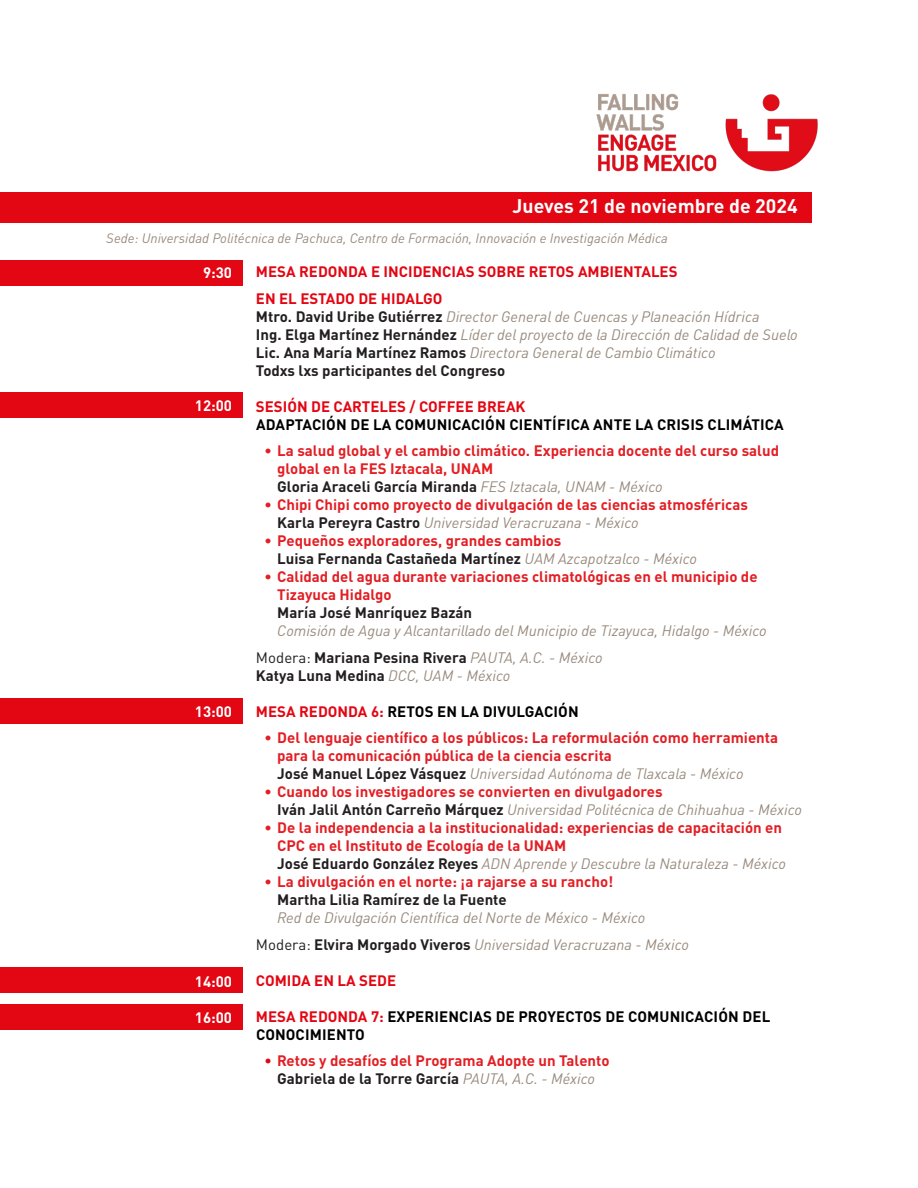
<style>
.page{position:relative;width:918px;height:1188px;background:#fff}
.page>*{position:absolute;margin:0;border:0;box-sizing:border-box;transform-origin:0 0}
.t1{font:700 19.5px "DINOT";color:#fff}
.t2{font:700 15px/18px "DINOT";color:#e31e24}
.t3{font:italic 15px/18px "DINOT";color:#988a7d}
.t4{font:700 15px/18px "DINOT";letter-spacing:.01em;color:#000}
.t5{font:700 15px "DINOT";color:#231f20}
.t6{font:700 15px "DINOT";color:#e30613}
.t7{font:700 15px "DINOT";color:#fff}
.Paragraph_Style_1{font:italic 13.5px "DINOT";color:#988a7d}
.s1{font-weight:700;font-style:normal;color:#e30613}
.s2{font-weight:700;font-style:normal;color:#231f20}
.s3{color:#e30613}
.s4{color:#231f20}
.s5{font-weight:400;font-style:italic;color:#988a7d}
.s6{font-weight:400}
.s7{font-weight:700;font-style:normal;color:#e31e24}
.s8{font-style:normal;color:#231f20}
</style>
<div class="page">
<div style="left:0;top:393px;width:242px;height:25px;background:#e30613"></div>
<div style="left:0;top:260px;width:242px;height:26px;background:#e30613"></div>
<div style="left:0;top:698px;width:242px;height:26px;background:#e30613"></div>
<div style="left:0;top:968px;width:242px;height:25px;background:#e30613"></div>
<div style="left:0;top:1004px;width:242px;height:26px;background:#e30613"></div>
<img style="left:596px;top:93px;width:222px;height:79px">
<div style="left:0;top:193px;width:812px;height:30px;background:#e30613"></div>
<p class="t1" style="left:513px;top:194px;width:287px">Jueves 21 de noviembre de 2024</p>
<p class="Paragraph_Style_1" style="left:106px;top:230px;width:563px">Sede: Universidad Politécnica de Pachuca, Centro de Formación, Innovación e Investigación Médica</p>
<p class="t7" style="left:203px;top:263px;width:31px">9:30</p>
<p class="t7" style="left:195px;top:396px;width:39px">12:00</p>
<p class="t7" style="left:195px;top:702px;width:39px">13:00</p>
<p class="t7" style="left:195px;top:972px;width:39px">14:00</p>
<p class="t7" style="left:195px;top:1008px;width:39px">16:00</p>
<p class="t6" style="left:256px;top:262px;width:423px">MESA REDONDA E INCIDENCIAS SOBRE RETOS AMBIENTALES</p>
<p class="t3" style="left:256px;top:289px;width:543px"><span class="s1">EN EL ESTADO DE HIDALGO<br></span><span class="s2">Mtro. David Uribe Gutiérrez</span> Director General de Cuencas y Planeación Hídrica<br><span class="s2">Ing. Elga Martínez Hernández</span> Líder del proyecto de la Dirección de Calidad de Suelo</p>
<p class="t3" style="left:256px;top:343px;width:461px"><span class="s2">Lic. Ana María Martínez Ramos</span> Directora General de Cambio Climático</p>
<p class="t5" style="left:256px;top:360px;width:251px">Todxs lxs participantes del Congreso</p>
<p class="t4" style="left:256px;top:397px;width:529px"><span class="s3">SESIÓN DE CARTELES / COFFEE BREAK<br></span>ADAPTACIÓN DE LA COMUNICACIÓN CIENTÍFICA ANTE LA CRISIS CLIMÁTICA</p>
<p class="t2" style="left:277px;top:441px;width:503px;text-indent:-13px">• La salud global y el cambio climático. Experiencia docente del curso salud global en la FES Iztacala, UNAM<br><span class="s4">Gloria Araceli García Miranda</span> <span class="s5">FES Iztacala, UNAM - México</span></p>
<p class="t2" style="left:277px;top:495px;width:472px;text-indent:-13px">• Chipi Chipi como proyecto de divulgación de las ciencias atmosféricas<br><span class="s4">Karla Pereyra Castro</span> <span class="s5">Universidad Veracruzana - México</span></p>
<p class="t2" style="left:277px;top:531px;width:421px;text-indent:-13px">• Pequeños exploradores, grandes cambios<br><span class="s4">Luisa Fernanda Castañeda Martínez</span> <span class="s5">UAM Azcapotzalco - México</span></p>
<p class="t2" style="left:277px;top:567px;width:491px;text-indent:-13px">• Calidad del agua durante variaciones climatológicas en el municipio de Tizayuca Hidalgo<br><span class="s4">María José Manríquez Bazán<br></span><span class="s5">Comisión de Agua y Alcantarillado del Municipio de Tizayuca, Hidalgo - México</span></p>
<p class="t5" style="left:256px;top:647px;width:348px"><span class="s6">Modera:</span> Mariana Pesina Rivera <span class="s5">PAUTA, A.C. - México</span></p>
<p class="t5" style="left:256px;top:665px;width:256px">Katya Luna Medina <span class="s5">DCC, UAM - México</span></p>
<p class="t4" style="left:256px;top:702px;width:324px"><span class="s3">MESA REDONDA 6:</span> RETOS EN LA DIVULGACIÓN</p>
<p class="t2" style="left:277px;top:728px;width:502px;text-indent:-13px">• Del lenguaje científico a los públicos: La reformulación como herramienta para la comunicación pública de la ciencia escrita<br><span class="s4">José Manuel López Vásquez</span> <span class="s5">Universidad Autónoma de Tlaxcala - México</span></p>
<p class="t2" style="left:277px;top:782px;width:526px;text-indent:-13px">• Cuando los investigadores se convierten en divulgadores<br><span class="s4">Iván Jalil Antón Carreño Márquez</span> <span class="s5">Universidad Politécnica de Chihuahua - México</span></p>
<p class="t2" style="left:277px;top:818px;width:510px;text-indent:-13px">• De la independencia a la institucionalidad: experiencias de capacitación en<br>CPC en el Instituto de Ecología de la UNAM<br><span class="s4">José Eduardo González Reyes</span> <span class="s5">ADN Aprende y Descubre la Naturaleza - México</span></p>
<p class="t3" style="left:277px;top:872px;width:370px;text-indent:-13px"><span class="s7">• La divulgación en el norte: ¡a rajarse a su rancho!<br></span><span class="s2">Martha Lilia Ramírez de la Fuente<br></span>Red de Divulgación Científica del Norte de México - México</p>
<p class="t3" style="left:256px;top:935px;width:435px"><span class="s8">Modera:</span> <span class="s2">Elvira Morgado Viveros</span> Universidad Veracruzana - México</p>
<p class="t6" style="left:256px;top:970px;width:142px">COMIDA EN LA SEDE</p>
<p class="t4" style="left:256px;top:1007px;width:516px"><span class="s3">MESA REDONDA 7:</span> EXPERIENCIAS DE PROYECTOS DE COMUNICACIÓN DEL<br>CONOCIMIENTO</p>
<p class="t2" style="left:264px;top:1051px;width:347px;text-align:center"><span class="s3">•</span> Retos y desafíos del Programa Adopte un Talento<br><span class="s4">Gabriela de la Torre García</span> <span class="s5">PAUTA, A.C. - México</span></p>
</div>
